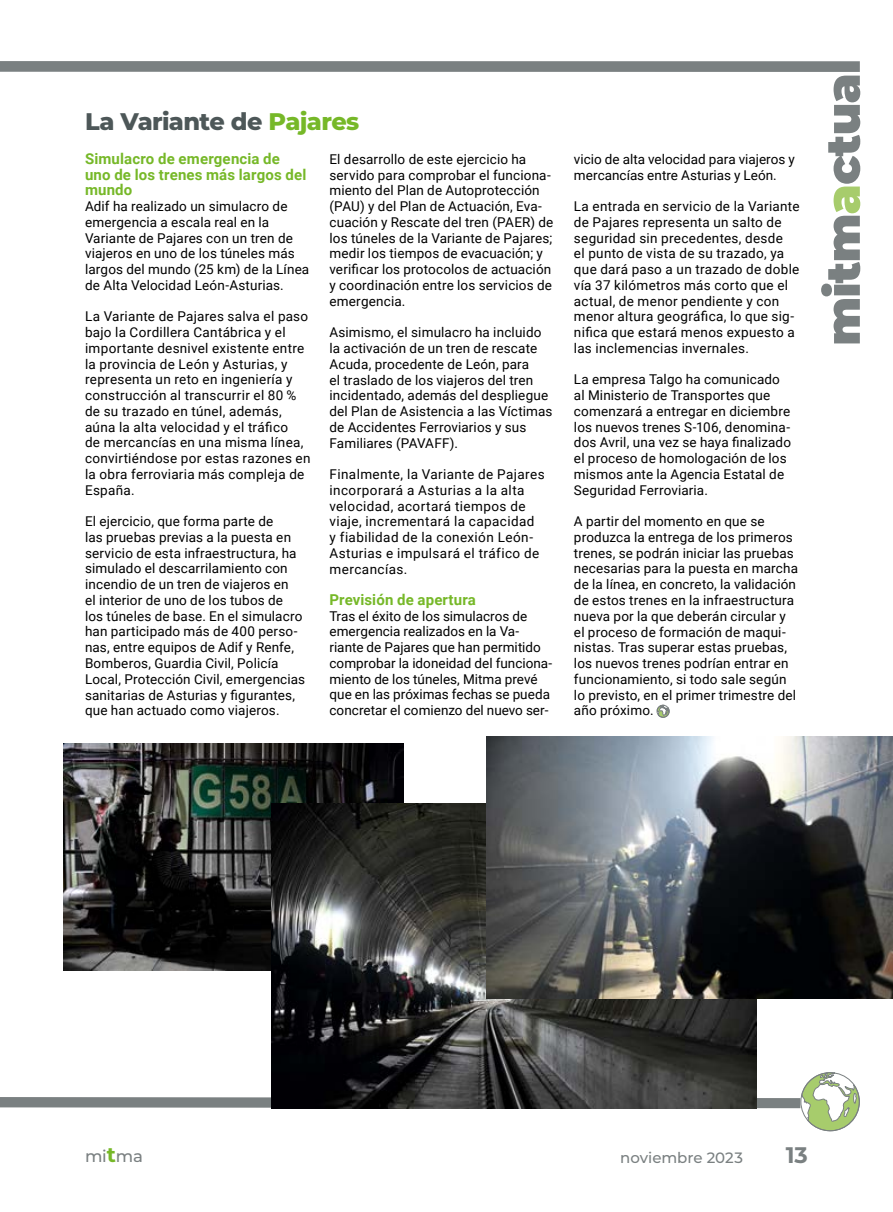
<style>
.page{position:relative;width:893px;height:1212px;background:#fff}
.page>*{position:absolute;margin:0;border:0;box-sizing:border-box;transform-origin:0 0}
.t1{font:800 24px "Montserrat";letter-spacing:-.025em;color:#4d5758}
.t2{font:700 22.5px "Montserrat";color:#7a8081}
.t3{font:500 16.5px "Montserrat";color:#7a8081}
.t4{font:700 15px/15.8px "Roboto";letter-spacing:.01em;color:#76b828}
.t5{font:500 15px "Montserrat";color:#7a8081}
.t6{font:13.5px/15.8px "Roboto";letter-spacing:.01em;color:#000}
.t7{font:13.5px/15.8px "Roboto";letter-spacing:.03em;color:#000}
.s1{color:#76b828}
.s2{font-weight:700;font-size:21px;color:#76b828}
</style>
<div class="page">
<svg style="left:0;top:61px;width:860px;height:123px"></svg>
<svg style="left:821px;top:187px;width:39px;height:156px"></svg>
<svg style="left:0;top:1097px;width:800px;height:11px;background:#828889"></svg>
<svg style="left:802px;top:1072px;width:58px;height:59px"></svg>
<div style="left:800px;top:1072px;width:60px;height:59px;border:1px solid #7a8081;border-radius:50%"></div>
<svg style="left:657px;top:705px;width:12px;height:12px"></svg>
<div style="left:657px;top:705px;width:12px;height:12px;border:1px solid #7a8081;border-radius:50%"></div>
<img style="left:64px;top:743px;width:340px;height:227px">
<img style="left:271px;top:803px;width:486px;height:305px">
<img style="left:487px;top:736px;width:406px;height:263px">
<h1 class="t1" style="left:85px;top:103px;width:276px">La Variante de <span class="s1">Pajares</span></h1>
<p class="t4" style="left:85px;top:150px;width:223px">Simulacro de emergencia de uno de los trenes más largos del mundo</p>
<p class="t6" style="left:85px;top:198px;width:226px">Adif ha realizado un simulacro de emergencia a escala real en la<br>Variante de Pajares con un tren de viajeros en uno de los túneles más largos del mundo (25 km) de la Línea de Alta Velocidad León-Asturias.</p>
<p class="t6" style="left:85px;top:308px;width:227px">La Variante de Pajares salva el paso bajo la Cordillera Cantábrica y el importante desnivel existente entre la provincia de León y Asturias, y representa un reto en ingeniería y construcción al transcurrir el 80 % de su trazado en túnel, además, aúna la alta velocidad y el tráfico<br>de mercancías en una misma línea, convirtiéndose por estas razones en la obra ferroviaria más compleja de<br>España.</p>
<p class="t6" style="left:85px;top:513px;width:222px">El ejercicio, que forma parte de<br>las pruebas previas a la puesta en servicio de esta infraestructura, ha simulado el descarrilamiento con incendio de un tren de viajeros en<br>el interior de uno de los tubos de<br>los túneles de base. En el simulacro han participado más de 400 perso&shy;nas, entre equipos de Adif y Renfe, Bomberos, Guardia Civil, Policía Local, Protección Civil, emergencias sanitarias de Asturias y figurantes, que han actuado como viajeros.</p>
<p class="t6" style="left:329px;top:151px;width:225px">El desarrollo de este ejercicio ha servido para comprobar el funciona&shy;miento del Plan de Autoprotección (PAU) y del Plan de Actuación, Eva&shy;cuación y Rescate del tren (PAER) de los túneles de la Variante de Pajares; medir los tiempos de evacuación; y verificar los protocolos de actuación y coordinación entre los servicios de emergencia.</p>
<p class="t6" style="left:329px;top:324px;width:225px">Asimismo, el simulacro ha incluido la activación de un tren de rescate Acuda, procedente de León, para<br>el traslado de los viajeros del tren incidentado, además del despliegue del Plan de Asistencia a las Víctimas de Accidentes Ferroviarios y sus Familiares (PAVAFF).</p>
<p class="t7" style="left:329px;top:466px;width:217px">Finalmente, la Variante de Pajares incorporará a Asturias a la alta velocidad, acortará tiempos de viaje, incrementará la capacidad<br>y fiabilidad de la conexión León-<br>Asturias e impulsará el tráfico de mercancías.</p>
<p class="t4" style="left:329px;top:591px;width:148px">Previsión de apertura</p>
<p class="t6" style="left:329px;top:607px;width:224px">Tras el éxito de los simulacros de emergencia realizados en la Va&shy;riante de Pajares que han permitido comprobar la idoneidad del funciona&shy;miento de los túneles, Mitma prevé que en las próximas fechas se pueda concretar el comienzo del nuevo ser-</p>
<p class="t6" style="left:574px;top:151px;width:222px">vicio de alta velocidad para viajeros y mercancías entre Asturias y León.</p>
<p class="t6" style="left:574px;top:198px;width:227px">La entrada en servicio de la Variante de Pajares representa un salto de seguridad sin precedentes, desde<br>el punto de vista de su trazado, ya que dará paso a un trazado de doble vía 37 kilómetros más corto que el actual, de menor pendiente y con menor altura geográfica, lo que sig&shy;nifica que estará menos expuesto a las inclemencias invernales.</p>
<p class="t6" style="left:574px;top:371px;width:219px">La empresa Talgo ha comunicado al Ministerio de Transportes que comenzará a entregar en diciembre los nuevos trenes S-106, denomina&shy;dos Avril, una vez se haya finalizado el proceso de homologación de los mismos ante la Agencia Estatal de<br>Seguridad Ferroviaria.</p>
<p class="t6" style="left:574px;top:513px;width:226px">A partir del momento en que se produzca la entrega de los primeros trenes, se podrán iniciar las pruebas necesarias para la puesta en marcha de la línea, en concreto, la validación de estos trenes en la infraestructura nueva por la que deberán circular y el proceso de formación de maqui&shy;nistas. Tras superar estas pruebas, los nuevos trenes podrían entrar en funcionamiento, si todo sale según lo previsto, en el primer trimestre del año próximo.</p>
<p class="t3" style="left:85px;top:1144px;width:59px">mi<span class="s2">t</span>ma</p>
<p class="t5" style="left:620px;top:1147px;width:124px">noviembre 2023</p>
<h2 class="t2" style="left:786px;top:1139px;width:24px">13</h2>
</div>
